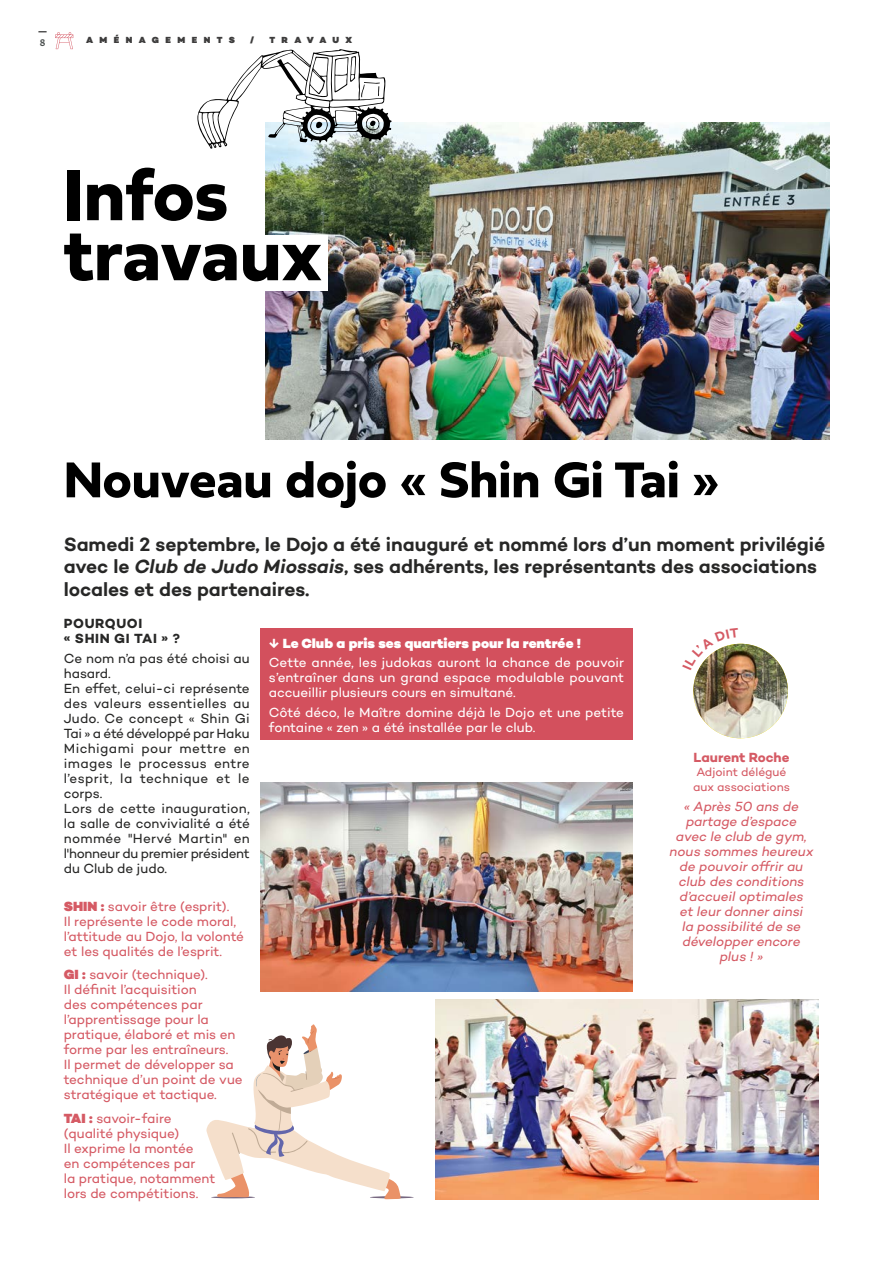
<style>
.page{position:relative;width:893px;height:1263px;background:#fff}
.page>*{position:absolute;margin:0;border:0;box-sizing:border-box;transform-origin:0 0}
.t1{font:700 75.45px/60px "Fieldwork Hum";letter-spacing:-.005em;color:#000}
.t2{font:700 52.5px "Fieldwork Hum";color:#000}
.t3{font:600 19.5px/22.5px "Campton";letter-spacing:-.005em;color:#272726}
.t4{font:13.5px/15px "Campton";letter-spacing:-.005em;color:#d55a64}
.t5{font:13.5px/15px "Campton";letter-spacing:.005em;color:#272726}
.t6{font:13.5px/15px "Campton";color:#fff}
.t7{font:italic 13.5px/15px "Campton";letter-spacing:-.005em;color:#d55a64;text-align:center}
.t8{font:700 13.5px/15px "Campton";letter-spacing:.05em;color:#272726}
.t9{font:700 13.5px "Campton";letter-spacing:-.005em;color:#d55a64}
.t10{font:12px/15px "Campton";letter-spacing:-.005em;color:#d55a64}
.t11{font:10.5px "Acme";color:#4b504f}
.t12{font:900 9px "Campton";letter-spacing:.72em;color:#3d3c3c}
.t13{font:900 9px "Campton";letter-spacing:.695em;color:#3d3c3c}
.s1{font-style:italic}
.s2{font-weight:900}
.s3{font-weight:700}
</style>
<div class="page">
<img style="left:266px;top:122px;width:563px;height:317px">
<img style="left:260px;top:782px;width:372px;height:209px">
<img style="left:436px;top:999px;width:383px;height:200px">
<img style="left:693px;top:644px;width:95px;height:94px;border-radius:47px">
<div style="left:260px;top:629px;width:372px;height:111px;background:#d3505d"></div>
<svg style="left:55px;top:32px;width:18px;height:17px"></svg>
<hr style="left:370px;top:1196px;width:44px;height:2px;background:#776881;border-radius:50%">
<svg style="left:206px;top:1024px;width:195px;height:175px"></svg>
<svg style="left:197px;top:49px;width:195px;height:100px"></svg>
<div style="left:243px;top:235px;width:84px;height:56px;background:#fff"></div>
<svg style="left:698px;top:643px;width:41px;height:27px"></svg>
<p class="t11" style="left:40px;top:36px;width:7px">8</p>
<p class="t12" style="left:86px;top:35px;width:151px">AMÉNAGEMENTS</p>
<p class="t12" style="left:250px;top:35px;width:6px">/</p>
<p class="t13" style="left:269px;top:35px;width:84px">TRAVAUX</p>
<h1 class="t1" style="left:63px;top:162px;width:260px">Infos travaux</h1>
<h2 class="t2" style="left:64px;top:438px;width:657px">Nouveau dojo « Shin Gi Tai »</h2>
<h3 class="t3" style="left:64px;top:532px;width:763px">Samedi 2 septembre, le Dojo a été inauguré et nommé lors d’un moment privilégié avec le <span class="s1">Club de Judo Miossais</span>, ses adhérents, les représentants des associations locales et des partenaires.</h3>
<p class="t8" style="left:64px;top:616px;width:118px">POURQUOI<br>« SHIN GI TAI » ?</p>
<p class="t5" style="left:64px;top:650px;width:188px">Ce nom n’a pas été choisi au hasard.<br>En effet, celui-ci représente des valeurs essentielles au<br>Judo. Ce concept « Shin Gi<br>Tai » a été développé par Haku<br>Michigami pour mettre en images le processus entre l’esprit, la technique et le corps.<br>Lors de cette inauguration, la salle de convivialité a été nommée "Hervé Martin" en l'honneur du premier président du Club de judo.</p>
<p class="t4" style="left:64px;top:898px;width:182px"><span class="s2">SHIN :</span> savoir être (esprit).<br>Il représente le code moral, l’attitude au Dojo, la volonté et les qualités de l’esprit.</p>
<p class="t4" style="left:64px;top:967px;width:180px"><span class="s2">GI :</span> savoir (technique).<br>Il définit l’acquisition<br>des compétences par l’apprentissage pour la pratique, élaboré et mis en forme par les entraîneurs.<br>Il permet de développer sa technique d’un point de vue stratégique et tactique.</p>
<p class="t4" style="left:64px;top:1110px;width:153px"><span class="s2">TAI :</span> savoir-faire (qualité physique)<br>Il exprime la montée<br>en compétences par<br>la pratique, notamment lors de compétitions.</p>
<p class="t6" style="left:269px;top:634px;width:357px;line-height:19.2px"><span class="s3">↓</span> <span class="s2">Le Club a pris ses quartiers pour la rentrée !<br></span>Cette année, les judokas auront la chance de pouvoir</p>
<p class="t6" style="left:269px;top:670px;width:357px">s’entraîner dans un grand espace modulable pouvant accueillir plusieurs cours en simultané.</p>
<p class="t6" style="left:269px;top:704px;width:357px">Côté déco, le Maître domine déjà le Dojo et une petite fontaine « zen » a été installée par le club.</p>
<p class="t9" style="left:694px;top:749px;width:97px">Laurent Roche</p>
<p class="t10" style="left:693px;top:764px;width:98px">Adjoint délégué aux associations</p>
<p class="t7" style="left:670px;top:798px;width:145px">« Après 50 ans de partage d’espace avec le club de gym, nous sommes heureux de pouvoir offrir au club des conditions d’accueil optimales<br>et leur donner ainsi<br>la possibilité de se développer encore plus ! »</p>
</div>
